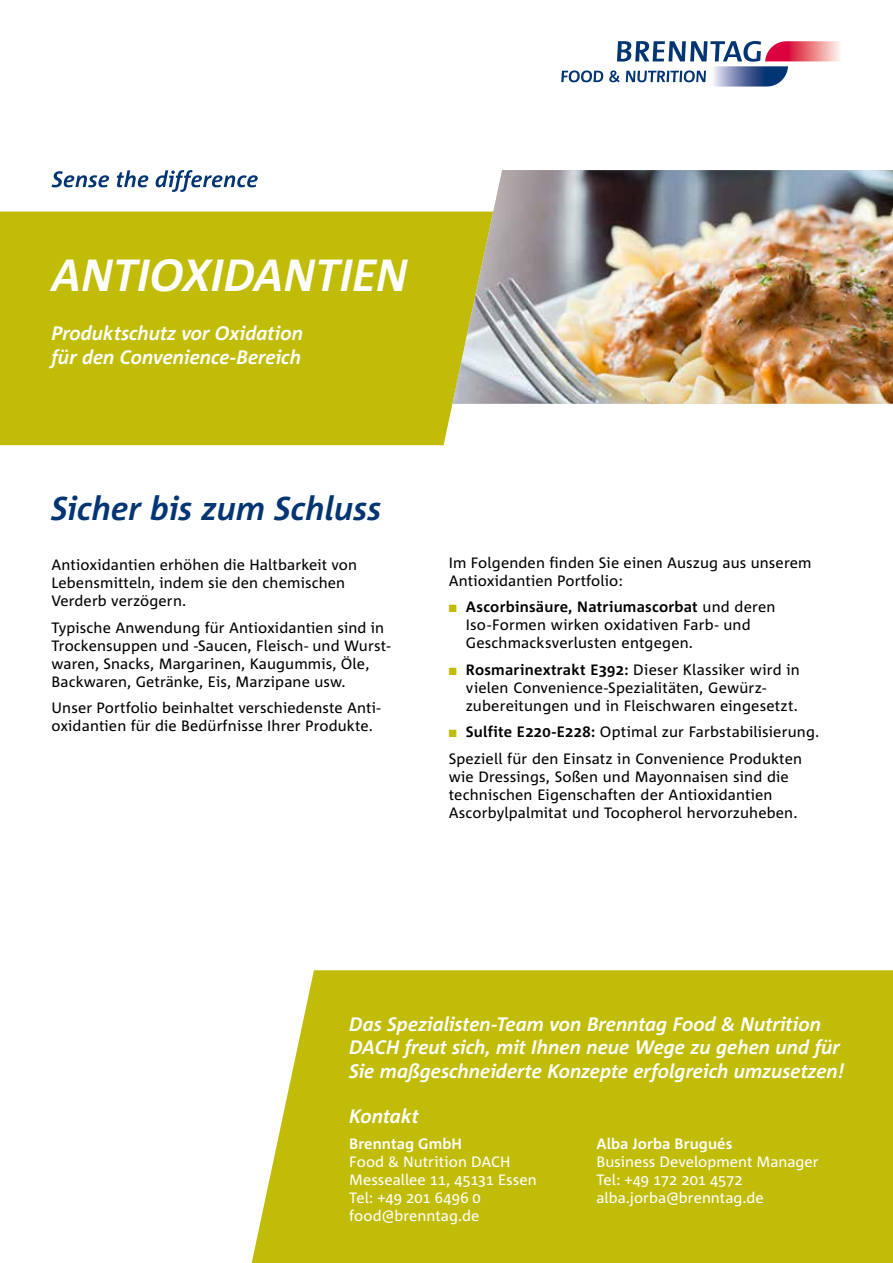
<style>
.page{position:relative;width:893px;height:1263px;background:#fff}
.page>*{position:absolute;margin:0;border:0;box-sizing:border-box;transform-origin:0 0}
.t1{font:italic 700 45px "Corpid E1 s";letter-spacing:-.03em;color:#fff}
.t2{font:italic 700 33px "Corpid E1 s";color:#033572}
.t3{font:italic 700 19.5px/23.4px "Corpid E1 s";letter-spacing:-.01em;color:#fff}
.t4{font:15px/18px "Corpid E1 s";letter-spacing:.01em;color:#000}
.t5{font:15px/18px "Corpid E1 s";color:#fff}
.t6{font:700 15px "Corpid E1 s";letter-spacing:.005em;color:#fff}
.s1{color:#c1bc07}
.s2{font-weight:700}
</style>
<div class="page">
<div style="left:251px;top:970px;width:642px;height:293px;background:#c1bc07"></div>
<div style="left:280px;top:1207px;width:613px;height:56px;background:#c1bc07"></div>
<svg style="left:561px;top:41px;width:279px;height:46px"></svg>
<div style="left:0;top:212px;width:453px;height:233px;background:#c1bc07"></div>
<img style="left:452px;top:170px;width:441px;height:234px">
<svg style="left:51px;top:170px;width:207px;height:22px"></svg>
<h1 class="t1" style="left:51px;top:247px;width:359px">ANTIOXIDANTIEN</h1>
<h3 class="t3" style="left:51px;top:321px;width:253px">Produktschutz vor Oxidation für den Convenience-Bereich</h3>
<h2 class="t2" style="left:51px;top:488px;width:332px">Sicher bis zum Schluss</h2>
<p class="t4" style="left:51px;top:556px;width:307px">Antioxidantien erhöhen die Haltbarkeit von<br>Lebensmitteln, indem sie den chemischen<br>Verderb verzögern.</p>
<p class="t4" style="left:51px;top:618px;width:340px">Typische Anwendung für Antioxidantien sind in Trockensuppen und -Saucen, Fleisch- und Wurst&shy;waren, Snacks, Margarinen, Kaugummis, Öle, Backwaren, Getränke, Eis, Marzipane usw.</p>
<p class="t4" style="left:51px;top:699px;width:331px">Unser Portfolio beinhaltet verschiedenste Anti&shy;oxidantien für die Bedürfnisse Ihrer Produkte.</p>
<p class="t4" style="left:449px;top:553px;width:364px">Im Folgenden finden Sie einen Auszug aus unserem<br>Antioxidantien Portfolio:</p>
<p class="t4" style="left:466px;top:598px;width:311px;text-indent:-17px"><span class="s1">■</span> <span class="s2">Ascorbinsäure, Natriumascorbat</span> und deren<br>Iso-Formen wirken oxidativen Farb- und<br>Geschmacksverlusten entgegen.</p>
<p class="t4" style="left:466px;top:660px;width:335px;text-indent:-17px"><span class="s1">■</span> <span class="s2">Rosmarinextrakt E392:</span> Dieser Klassiker wird in vielen Convenience-Spezialitäten, Gewürz&shy;zubereitungen und in Fleischwaren eingesetzt.</p>
<p class="t4" style="left:449px;top:718px;width:372px;line-height:26.5px"><span class="s1">■</span> <span class="s2">Sulfite E220-E228:</span> Optimal zur Farbstabilisierung.<br>Speziell für den Einsatz in Convenience Produkten</p>
<p class="t4" style="left:449px;top:767px;width:350px">wie Dressings, Soßen und Mayonnaisen sind die technischen Eigenschaften der Antioxidantien<br>Ascorbylpalmitat und Tocopherol hervorzuheben.</p>
<h3 class="t3" style="left:349px;top:1012px;width:497px">Das Spezialisten-Team von Brenntag Food &amp; Nutrition<br>DACH freut sich, mit Ihnen neue Wege zu gehen und für<br>Sie maßgeschneiderte Konzepte erfolgreich umzusetzen!</h3>
<h3 class="t3" style="left:349px;top:1103px;width:71px">Kontakt</h3>
<p class="t6" style="left:349px;top:1134px;width:114px">Brenntag GmbH</p>
<p class="t5" style="left:349px;top:1152px;width:189px">Food &amp; Nutrition DACH<br>Messeallee 11, 45131 Essen<br>Tel: +49 201 6496 0 food@brenntag.de</p>
<p class="t6" style="left:596px;top:1134px;width:137px">Alba Jorba Brugués</p>
<p class="t5" style="left:596px;top:1152px;width:224px">Business Development Manager<br>Tel: +49 172 201 4572 alba.jorba@brenntag.de</p>
</div>
